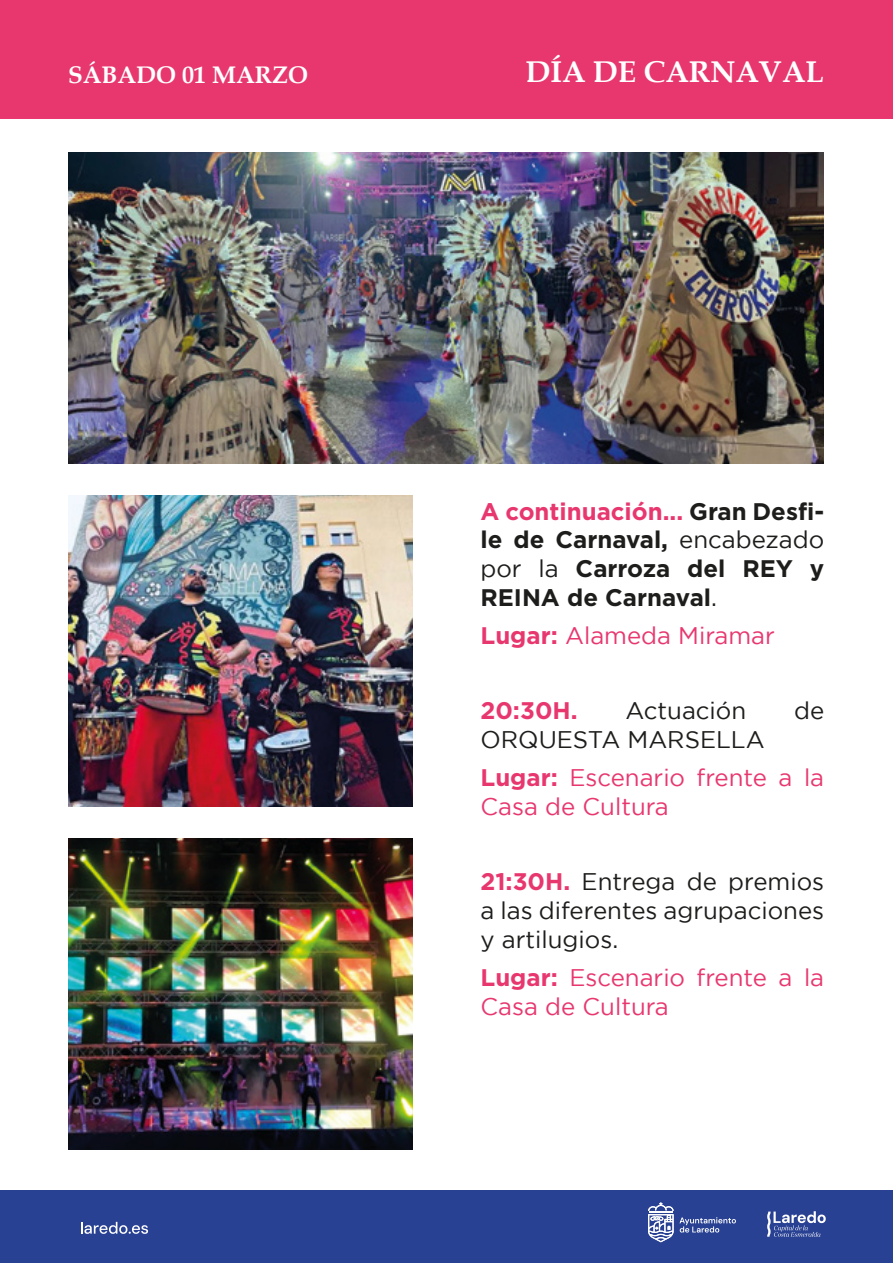
<style>
.page{position:relative;width:893px;height:1263px;background:#fff}
.page>*{position:absolute;margin:0;border:0;box-sizing:border-box;transform-origin:0 0}
.t1{font:700 30px "Book Antiqua";color:#fff}
.t2{font:24px/37.8px "Gotham";color:#e8376f}
.t3{font:700 24px/28.8px "Gotham";color:#1d1d1b;text-align:justify}
.t4{font:24px/28.8px "Gotham";color:#1d1d1b;text-align:justify}
.t5{font:700 24px "Book Antiqua";color:#fff}
.t6{font:700 24px "Gotham";color:#e8376f}
.s1{color:#e8376f}
.s2{font-weight:400}
.s3{font-weight:700}
.s4{color:#1d1d1b}
.s5{font-weight:700;color:#e8376f}
</style>
<div class="page">
<img style="left:68px;top:153px;width:756px;height:310px">
<img style="left:68px;top:839px;width:344px;height:310px">
<img style="left:68px;top:496px;width:344px;height:310px">
<div style="left:0;top:0;width:893px;height:118px;background:#e8376f"></div>
<div style="left:0;top:1190px;width:893px;height:73px;background:#294193"></div>
<svg style="left:81px;top:1222px;width:67px;height:12px"></svg>
<svg style="left:767px;top:1211px;width:59px;height:26px"></svg>
<svg style="left:648px;top:1202px;width:88px;height:40px"></svg>
<p class="t5" style="left:68px;top:59px;width:242px">SÁBADO 01 MARZO</p>
<p class="t1" style="left:525px;top:51px;width:300px">DÍA DE CARNAVAL</p>
<p class="t3" style="left:480px;top:496px;width:345px"><span class="s1">A continuación...</span> Gran Desfi&shy;le de Carnaval, <span class="s2">encabezado por la</span> Carroza del REY y REINA de Carnaval<span class="s2">.</span></p>
<p class="t2" style="left:480px;top:616px;width:296px"><span class="s3">Lugar:</span> Alameda Miramar</p>
<p class="t6" style="left:480px;top:697px;width:99px">20:30H.</p>
<p class="t4" style="left:625px;top:696px;width:122px">Actuación</p>
<p class="t4" style="left:794px;top:696px;width:32px">de</p>
<p class="t2" style="left:480px;top:720px;width:345px"><span class="s4">ORQUESTA MARSELLA<br></span><span class="s3">Lugar:</span> Escenario frente a la</p>
<p class="t2" style="left:480px;top:787px;width:190px">Casa de Cultura</p>
<p class="t4" style="left:480px;top:867px;width:345px"><span class="s5">21:30H.</span> Entrega de premios a las diferentes agrupaciones y artilugios.</p>
<p class="t2" style="left:480px;top:962px;width:345px;line-height:28.8px"><span class="s3">Lugar:</span> Escenario frente a la<br>Casa de Cultura</p>
</div>
